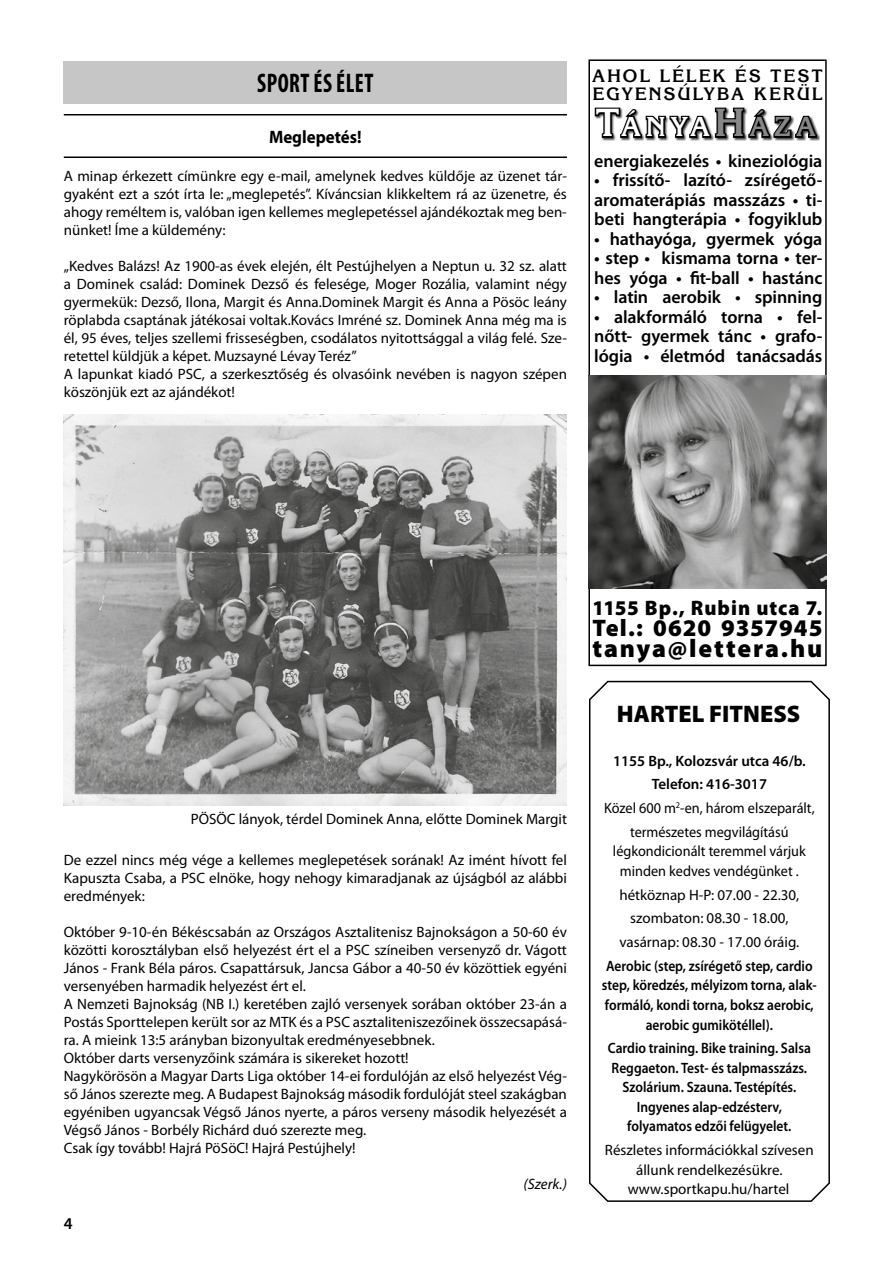
<style>
.page{position:relative;width:893px;height:1263px;background:#fff}
.page>*{position:absolute;margin:0;border:0;box-sizing:border-box;transform-origin:0 0}
.t1{font:700 27.3px "Korinna PFL";letter-spacing:.215em;color:#fff}
.t2{font:700 condensed 27px "Myriad Pro";letter-spacing:.02em;color:#000;scale:.85 1}
.t3{font:900 25.5px "Myriad Pro";letter-spacing:.07em;color:#000}
.t4{font:900 24px "Myriad Pro";letter-spacing:.04em;color:#000}
.t5{font:900 24px "Myriad Pro";letter-spacing:.01em;color:#000}
.t6{font:900 21px "Myriad Pro";letter-spacing:.05em;color:#000}
.t7{font:600 18px/19.5px "Myriad Pro";letter-spacing:-.005em;color:#000;text-align:justify}
.t8{font:700 18px "Myriad Pro";color:#000;scale:.94 1}
.t9{font:700 17.85px/18px "Korinna PFL";letter-spacing:.135em;color:#000}
.t10{font:600 16.5px "Myriad Pro";color:#000}
.t11{font:15px/18px "Myriad Pro";color:#000;text-align:justify}
.t12{font:600 15px/19.5px "Myriad Pro";color:#000;text-align:center;scale:.9 1}
.t13{font:15px/23.7px "Myriad Pro";color:#000;text-align:center;scale:.95 1}
.t14{font:italic 15px "Myriad Pro";color:#000}
.s1{font-size:39px}
.s2{font-size:39px;color:#878787}
.s3{color:#878787}
.s4{font-weight:600}
</style>
<div class="page">
<hr style="left:64px;top:114px;width:503px;height:1px;background:#000">
<hr style="left:64px;top:156px;width:503px;height:2px;background:#000">
<div style="left:64px;top:61px;width:503px;height:43px;background:#c6c6c6"></div>
<svg style="left:589px;top:680px;width:241px;height:522px"></svg>
<img style="left:64px;top:414px;width:503px;height:392px">
<div style="left:588px;top:59px;width:239px;height:607px;border:2px solid #000"></div>
<img style="left:589px;top:376px;width:238px;height:213px">
<div style="left:595px;top:107px;width:225px;height:34px;background:#000;opacity:.75"></div>
<svg style="left:594px;top:107px;width:224px;height:32px"></svg>
<h2 class="t2" style="left:257px;top:67px;width:136px">SPORT ÉS ÉLET</h2>
<p class="t8" style="left:269px;top:127px;width:100px">Meglepetés!</p>
<p class="t11" style="left:64px;top:168px;width:505px">A minap érkezett címünkre egy e-mail, amelynek kedves küldője az üzenet tár&shy;gyaként ezt a szót írta le: „meglepetés”. Kíváncsian klikkeltem rá az üzenetre, és ahogy reméltem is, valóban igen kellemes meglepetéssel ajándékoztak meg ben&shy;nünket! Íme a küldemény:</p>
<p class="t11" style="left:64px;top:258px;width:505px;text-align:left">„Kedves Balázs! Az 1900-as évek elején, élt Pestújhelyen a Neptun u. 32 sz. alatt a Dominek család: Dominek Dezső és felesége, Moger Rozália, valamint négy gyermekük: Dezső, Ilona, Margit és Anna.Dominek Margit és Anna a Pösöc leány röplabda csaptának játékosai voltak.Kovács Imréné sz. Dominek Anna még ma is él, 95 éves, teljes szellemi frisseségben, csodálatos nyitottsággal a világ felé. Sze&shy;retettel küldjük a képet. Muzsayné Lévay Teréz”<br>A lapunkat kiadó PSC, a szerkesztőség és olvasóink nevében is nagyon szépen köszönjük ezt az ajándékot!</p>
<p class="t9" style="left:593px;top:66px;width:231px">AHOL LÉLEK ÉS TEST<br>EGYENSÚLYBA KERÜL</p>
<h1 class="t1" style="left:596px;top:110px;width:221px"><span class="s1">T</span>ÁNYA<span class="s2">H</span><span class="s3">ÁZA</span></h1>
<p class="t7" style="left:594px;top:151px;width:230px">energiakezelés • kineziológia</p>
<p class="t7" style="left:594px;top:171px;width:230px">• frissítő- lazító- zsírégető&shy;aromaterápiás masszázs • ti&shy;beti hangterápia • fogyiklub</p>
<p class="t7" style="left:594px;top:229px;width:230px">• hathayóga, gyermek yóga</p>
<p class="t7" style="left:594px;top:249px;width:230px">• step • kismama torna • ter&shy;hes yóga • fit-ball • hastánc</p>
<p class="t7" style="left:594px;top:288px;width:230px">• latin aerobik • spinning</p>
<p class="t7" style="left:594px;top:307px;width:230px">• alakformáló torna • fel&shy;nőtt- gyermek tánc • grafo&shy;lógia • életmód tanácsadás</p>
<p class="t11" style="left:191px;top:810px;width:378px">PÖSÖC lányok, térdel Dominek Anna, előtte Dominek Margit</p>
<p class="t11" style="left:64px;top:852px;width:505px">De ezzel nincs még vége a kellemes meglepetések sorának! Az imént hívott fel Kapuszta Csaba, a PSC elnöke, hogy nehogy kimaradjanak az újságból az alábbi eredmények:</p>
<p class="t11" style="left:64px;top:924px;width:505px;text-align:left">Október 9-10-én Békéscsabán az Országos Asztalitenisz Bajnokságon a 50-60 év közötti korosztályban első helyezést ért el a PSC színeiben versenyző dr. Vágott János - Frank Béla páros. Csapattársuk, Jancsa Gábor a 40-50 év közöttiek egyéni versenyében harmadik helyezést ért el.<br>A Nemzeti Bajnokság (NB I.) keretében zajló versenyek sorában október 23-án a Postás Sporttelepen került sor az MTK és a PSC asztaliteniszezőinek összecsapásá&shy;ra. A mieink 13:5 arányban bizonyultak eredményesebbnek.<br>Október darts versenyzőink számára is sikereket hozott!<br>Nagykörösön a Magyar Darts Liga október 14-ei fordulóján az első helyezést Vég&shy;ső János szerezte meg. A Budapest Bajnokság második fordulóját steel szakágban egyéniben ugyancsak Végső János nyerte, a páros verseny második helyezését a Végső János - Borbély Richárd duó szerezte meg.<br>Csak így tovább! Hajrá PöSöC! Hajrá Pestújhely!</p>
<p class="t14" style="left:524px;top:1175px;width:45px">(Szerk.)</p>
<p class="t10" style="left:64px;top:1214px;width:10px">4</p>
<h3 class="t6" style="left:592px;top:594px;width:231px">1155 Bp., Rubin utca 7.</h3>
<h3 class="t4" style="left:592px;top:612px;width:231px">Tel.: 0620 9357945</h3>
<h3 class="t3" style="left:592px;top:631px;width:231px">tanya@lettera.hu</h3>
<h3 class="t5" style="left:617px;top:698px;width:171px">HARTEL FITNESS</h3>
<p class="t13" style="left:604px;top:749px;width:223px"><span class="s4">1155 Bp., Kolozsvár utca 46/b.<br>Telefon: 416-3017<br></span>Közel 600 m<sup>2</sup>-en, három elszeparált, természetes megvilágítású</p>
<p class="t13" style="left:613px;top:842px;width:204px;line-height:19.5px">légkondicionált teremmel várjuk minden kedves vendégünket .</p>
<p class="t11" style="left:619px;top:883px;width:181px;line-height:23.7px;text-align:center">hétköznap H-P: 07.00 - 22.30, szombaton: 08.30 - 18.00, vasárnap: 08.30 - 17.00 óráig.</p>
<p class="t12" style="left:602px;top:956px;width:240px">Aerobic (step, zsírégető step, cardio step, köredzés, mélyizom torna, alak&shy;formáló, kondi torna, boksz aerobic, aerobic gumikötéllel).</p>
<p class="t12" style="left:608px;top:1039px;width:227px">Cardio training. Bike training. Salsa Reggaeton. Test- és talpmasszázs.<br>Szolárium. Szauna. Testépítés.<br>Ingyenes alap-edzésterv, folyamatos edzői felügyelet.</p>
<p class="t11" style="left:605px;top:1140px;width:210px;line-height:19.5px;text-align:center">Részletes információkkal szívesen állunk rendelkezésükre. www.sportkapu.hu/hartel</p>
</div>
